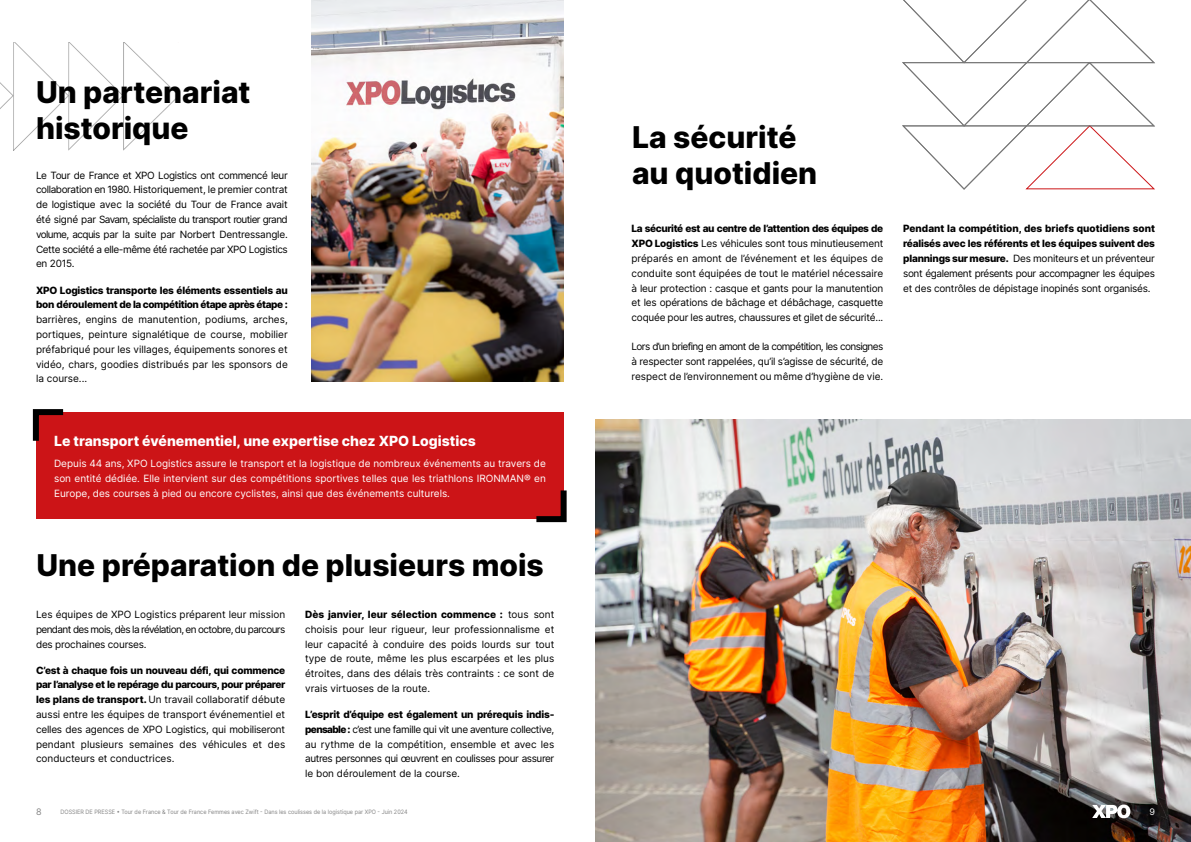
<style>
.page{position:relative;width:1191px;height:842px;background:#fff}
.page>*{position:absolute;margin:0;border:0;box-sizing:border-box;transform-origin:0 0}
.t1{font:30px/36px "Inter";color:#000}
.t2{font:14px "Inter";color:#fff}
.t3{font:10px/14.8px "Inter";letter-spacing:-.02em;color:#000;text-align:justify}
.t4{font:10px/14.8px "Inter";color:#fff;text-align:justify}
.t5{font:9px "Inter";color:#858585}
.t6{font:9px "Inter";color:#fff}
.t7{font:6px "Inter";color:#858585;scale:.92 1}
</style>
<div class="page">
<img style="left:312px;top:0;width:252px;height:382px">
<img style="left:595px;top:419px;width:596px;height:423px">
<img style="left:0;top:43px;width:180px;height:108px">
<div style="left:36px;top:412px;width:528px;height:107px;background:#cc1417"></div>
<svg style="left:32px;top:409px;width:32px;height:32px"></svg>
<svg style="left:536px;top:490px;width:31px;height:33px"></svg>
<svg style="left:902px;top:0;width:253px;height:190px"></svg>
<svg style="left:1092px;top:804px;width:38px;height:14px"></svg>
<h1 class="t1" style="left:36px;top:74px;width:216px">Un partenariat historique</h1>
<p class="t3" style="left:36px;top:167px;width:253px">Le Tour de France et XPO Logistics ont commencé leur collaboration en 1980. Historiquement, le premier contrat de logistique avec la société du Tour de France avait été signé par Savam, spécialiste du transport routier grand volume, acquis par la suite par Norbert Dentressangle.<br>Cette société a elle-même été rachetée par XPO Logistics en 2015.</p>
<p class="t3" style="left:36px;top:282px;width:253px">XPO Logistics transporte les éléments essentiels au bon déroulement de la compétition étape après étape : barrières, engins de manutention, podiums, arches, portiques, peinture signalétique de course, mobilier préfabriqué pour les villages, équipements sonores et vidéo, chars, goodies distribués par les sponsors de la course...</p>
<h2 class="t2" style="left:54px;top:430px;width:423px">Le transport événementiel, une expertise chez XPO Logistics</h2>
<p class="t4" style="left:54px;top:456px;width:493px">Depuis 44 ans, XPO Logistics assure le transport et la logistique de nombreux événements au travers de son entité dédiée. Elle intervient sur des compétitions sportives telles que les triathlons IRONMAN® en Europe, des courses à pied ou encore cyclistes, ainsi que des événements culturels.</p>
<h1 class="t1" style="left:37px;top:547px;width:509px">Une préparation de plusieurs mois</h1>
<p class="t3" style="left:36px;top:607px;width:251px">Les équipes de XPO Logistics préparent leur mission pendant des mois, dès la révélation, en octobre, du parcours des prochaines courses.</p>
<p class="t3" style="left:36px;top:662px;width:251px">C’est à chaque fois un nouveau défi, qui commence par l’analyse et le repérage du parcours, pour préparer les plans de transport. Un travail collaboratif débute aussi entre les équipes de transport événementiel et celles des agences de XPO Logistics, qui mobiliseront pendant plusieurs semaines des véhicules et des conducteurs et conductrices.</p>
<p class="t3" style="left:305px;top:607px;width:251px">Dès janvier, leur sélection commence : tous sont choisis pour leur rigueur, leur professionnalisme et leur capacité à conduire des poids lourds sur tout type de route, même les plus escarpées et les plus étroites, dans des délais très contraints : ce sont de vrais virtuoses de la route.</p>
<p class="t3" style="left:305px;top:707px;width:251px">L’esprit d’équipe est également un prérequis indis&shy;pensable : c’est une famille qui vit une aventure collective, au rythme de la compétition, ensemble et avec les autres personnes qui œuvrent en coulisses pour assurer le bon déroulement de la course.</p>
<h1 class="t1" style="left:632px;top:118px;width:187px">La sécurité au quotidien</h1>
<p class="t3" style="left:631px;top:221px;width:253px">La sécurité est au centre de l’attention des équipes de XPO Logistics Les véhicules sont tous minutieusement préparés en amont de l’événement et les équipes de conduite sont équipées de tout le matériel nécessaire à leur protection : casque et gants pour la manutention et les opérations de bâchage et débâchage, casquette coquée pour les autres, chaussures et gilet de sécurité...</p>
<p class="t3" style="left:631px;top:339px;width:253px">Lors d’un briefing en amont de la compétition, les consignes à respecter sont rappelées, qu’il s’agisse de sécurité, de respect de l’environnement ou même d’hygiène de vie.</p>
<p class="t3" style="left:903px;top:221px;width:253px">Pendant la compétition, des briefs quotidiens sont réalisés avec les référents et les équipes suivent des plannings sur mesure. Des moniteurs et un préventeur sont également présents pour accompagner les équipes et des contrôles de dépistage inopinés sont organisés.</p>
<p class="t5" style="left:36px;top:805px;width:7px">8</p>
<p class="t7" style="left:61px;top:807px;width:379px">DOSSIER DE PRESSE • Tour de France &amp; Tour de France Femmes avec Zwift - Dans les coulisses de la logistique par XPO - Juin 2024</p>
<p class="t6" style="left:1149px;top:805px;width:7px">9</p>
</div>
